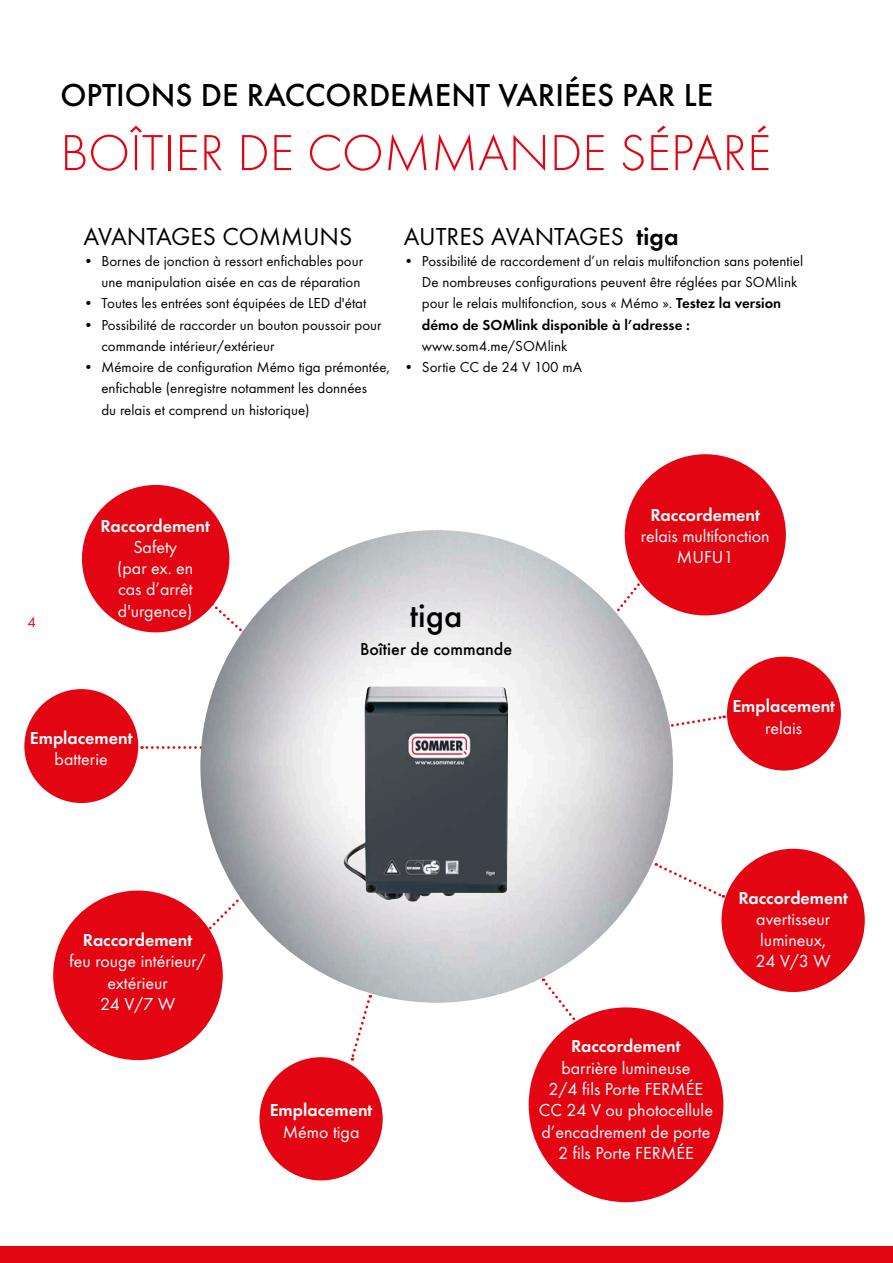
<style>
.page{position:relative;width:893px;height:1263px;background:#fff}
.page>*{position:absolute;margin:0;border:0;box-sizing:border-box;transform-origin:0 0}
.t1{font:300 52.5px "Futura T";color:#e30612}
.t2{font:500 34.5px "Futura T";color:#000}
.t3{font:500 33px "Futura T";color:#000}
.t4{font:25.5px "Futura T Boo";color:#000}
.t5{font:18px/21.3px "Futura T Boo";color:#fff;text-align:center}
.t6{font:18px "Futura T Dem";color:#fff}
.t7{font:500 18px "Futura T";color:#000}
.t8{font:15px/21.3px "Futura T Boo";color:#000}
.t9{font:15px "Futura T Dem";color:#000}
.t10{font:15px "Futura PT";color:#e30612}
.s1{font-family:"Futura T Dem"}
</style>
<div class="page">
<div style="left:0;top:1246px;width:893px;height:17px;background:#e30612"></div>
<svg style="left:667px;top:714px;width:58px;height:13px"></svg>
<svg style="left:613px;top:576px;width:33px;height:47px"></svg>
<div style="left:529px;top:1007px;width:194px;height:195px;background:#e30612;border-radius:50%"></div>
<div style="left:259px;top:1057px;width:124px;height:123px;background:#e30612;border-radius:50%"></div>
<div style="left:721px;top:849px;width:144px;height:143px;background:#e30612;border-radius:50%"></div>
<div style="left:82px;top:485px;width:147px;height:147px;background:#e30612;border-radius:50%"></div>
<div style="left:625px;top:454px;width:161px;height:161px;background:#e30612;border-radius:50%"></div>
<div style="left:727px;top:657px;width:114px;height:113px;background:#e30612;border-radius:50%"></div>
<div style="left:24px;top:689px;width:114px;height:114px;background:#e30612;border-radius:50%"></div>
<div style="left:53px;top:890px;width:170px;height:170px;background:#e30612;border-radius:50%"></div>
<svg style="left:656px;top:863px;width:68px;height:35px"></svg>
<svg style="left:542px;top:978px;width:56px;height:71px"></svg>
<svg style="left:350px;top:995px;width:22px;height:66px"></svg>
<svg style="left:205px;top:899px;width:34px;height:34px"></svg>
<svg style="left:142px;top:746px;width:59px;height:3px"></svg>
<svg style="left:208px;top:599px;width:34px;height:33px"></svg>
<img style="left:200px;top:530px;width:473px;height:473px;border-radius:236px">
<img style="left:343px;top:686px;width:165px;height:216px">
<h3 class="t3" style="left:60px;top:76px;width:654px">OPTIONS DE RACCORDEMENT VARIÉES PAR LE</h3>
<h1 class="t1" style="left:60px;top:125px;width:712px">BOÎTIER DE COMMANDE SÉPARÉ</h1>
<p class="t10" style="left:27px;top:613px;width:10px">4</p>
<h3 class="t4" style="left:83px;top:222px;width:270px">AVANTAGES COMMUNS</h3>
<p class="t8" style="left:83px;top:250px;width:281px;text-align:right">• Bornes de jonction à ressort enfichables pour une manipulation aisée en cas de réparation</p>
<p class="t8" style="left:83px;top:293px;width:284px">• Toutes les entrées sont équipées de LED d'état</p>
<p class="t8" style="left:101px;top:314px;width:282px;text-indent:-18px">• Possibilité de raccorder un bouton poussoir pour commande intérieur/extérieur</p>
<p class="t8" style="left:101px;top:357px;width:290px;text-indent:-18px">• Mémoire de configuration Mémo tiga prémontée, enfichable (enregistre notamment les données<br>du relais et comprend un historique)</p>
<h3 class="t4" style="left:404px;top:222px;width:276px">AUTRES AVANTAGES <span class="s1">tiga</span></h3>
<p class="t8" style="left:422px;top:250px;width:383px;text-indent:-18px">• Possibilité de raccordement d’un relais multifonction sans potentiel<br>De nombreuses configurations peuvent être réglées par SOMlink pour le relais multifonction, sous « Mémo ». <span class="s1">Testez la version</span></p>
<p class="t9" style="left:422px;top:316px;width:270px">démo de SOMlink disponible à l’adresse :</p>
<p class="t8" style="left:422px;top:335px;width:147px">www.som4.me/SOMlink</p>
<p class="t8" style="left:404px;top:357px;width:180px">• Sortie CC de 24 V 100 mA</p>
<p class="t6" style="left:101px;top:515px;width:111px">Raccordement</p>
<p class="t5" style="left:117px;top:536px;width:78px">Safety (par ex. en cas d’arrêt d'urgence)</p>
<h2 class="t2" style="left:410px;top:596px;width:54px">tiga</h2>
<p class="t7" style="left:360px;top:638px;width:154px">Boîtier de commande</p>
<p class="t6" style="left:650px;top:504px;width:111px">Raccordement</p>
<p class="t5" style="left:641px;top:526px;width:130px">relais multifonction<br>MUFU1</p>
<p class="t6" style="left:30px;top:727px;width:104px">Emplacement</p>
<p class="t5" style="left:55px;top:749px;width:55px">batterie</p>
<p class="t6" style="left:83px;top:929px;width:111px">Raccordement</p>
<p class="t5" style="left:70px;top:951px;width:138px">feu rouge intérieur/ extérieur<br>24 V/7 W</p>
<p class="t6" style="left:270px;top:1099px;width:104px">Emplacement</p>
<p class="t5" style="left:283px;top:1121px;width:78px">Mémo tiga</p>
<p class="t6" style="left:732px;top:696px;width:104px">Emplacement</p>
<p class="t5" style="left:765px;top:717px;width:38px">relais</p>
<p class="t6" style="left:571px;top:1036px;width:111px">Raccordement</p>
<p class="t5" style="left:539px;top:1057px;width:176px">barrière lumineuse<br>2/4 fils Porte FERMÉE<br>CC 24 V ou photocellule d’encadrement de porte<br>2 fils Porte FERMÉE</p>
<p class="t6" style="left:738px;top:887px;width:111px">Raccordement</p>
<p class="t5" style="left:756px;top:908px;width:77px;text-align:left">avertisseur lumineux,<br>24 V/3 W</p>
</div>
